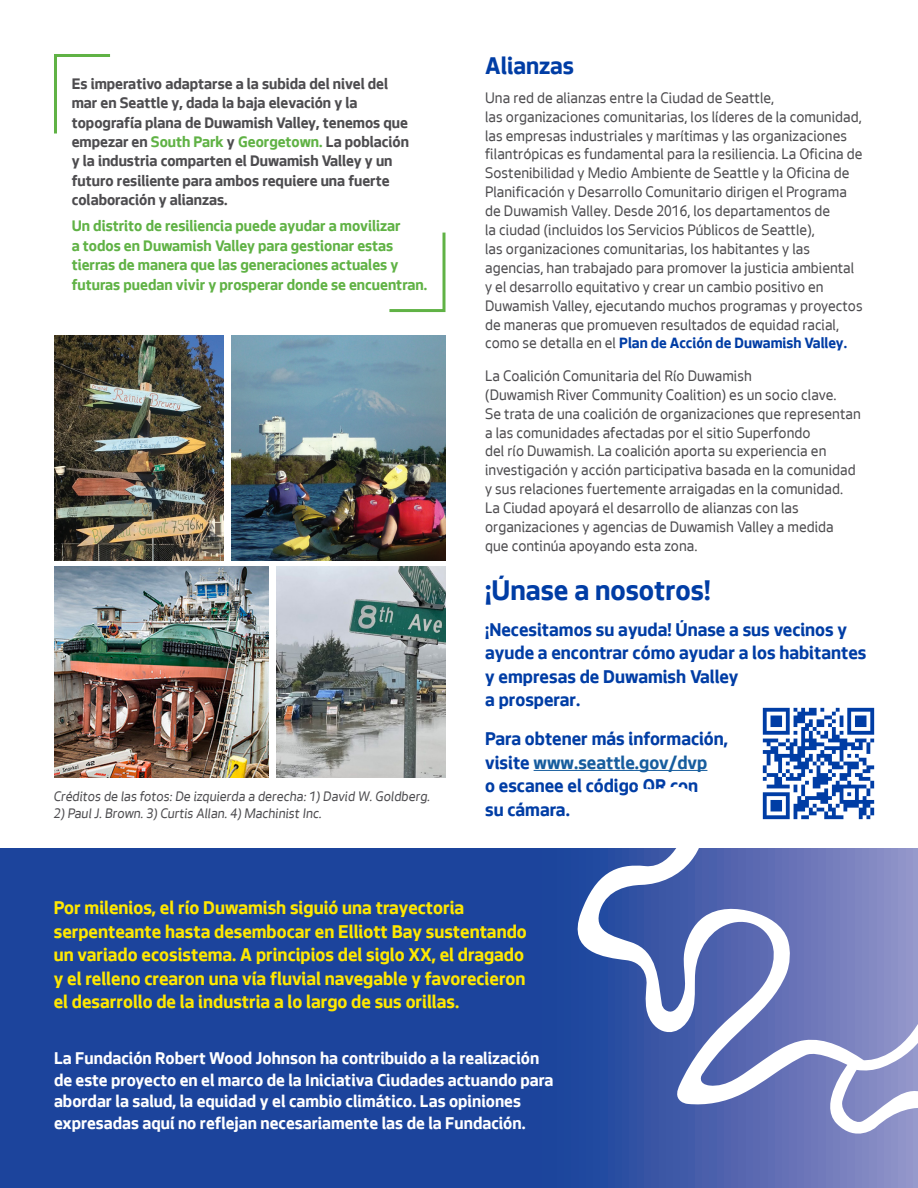
<style>
.page{position:relative;width:918px;height:1188px;background:#fff}
.page>*{position:absolute;margin:0;border:0;box-sizing:border-box;transform-origin:0 0}
.t1{font:700 30px "Seattle Text";color:#003da5}
.t2{font:700 25.5px "Seattle Text";color:#003da5}
.t3{font:700 19.5px/23.4px "Seattle Text";color:#ffe800}
.t4{font:700 19.5px/23.4px "Seattle Text";color:#003da5}
.t5{font:700 18px/21.6px "Seattle Text";color:#fff}
.t6{font:700 16.2px/19.4px "Seattle Text";color:#4d4c4f}
.t7{font:700 16.2px/19.5px "Seattle Text";color:#60b245}
.t8{font:15.75px/18.9px "Seattle Text";color:#4d4c4f}
.t9{font:italic 14.25px "Seattle Text";color:#4d4c4f}
.s1{color:#60b245}
.s2{font-weight:700;color:#003da5}
.s3{color:#175d9e}
</style>
<div class="page">
<div style="left:0;top:848px;width:918px;height:340px;background:#1c449c"></div>
<img style="left:762px;top:707px;width:113px;height:76px">
<img style="left:54px;top:335px;width:169px;height:226px">
<img style="left:276px;top:567px;width:170px;height:211px">
<img style="left:231px;top:335px;width:215px;height:226px">
<img style="left:54px;top:567px;width:214px;height:211px">
<svg style="left:566px;top:783px;width:352px;height:360px"></svg>
<hr style="left:534px;top:770px;width:173px;height:1px;background:#175d9e">
<svg style="left:54px;top:54px;width:57px;height:80px"></svg>
<svg style="left:389px;top:232px;width:57px;height:81px"></svg>
<p class="t6" style="left:72px;top:73px;width:339px">Es imperativo adaptarse a la subida del nivel del mar en Seattle y, dada la baja elevación y la topografía plana de Duwamish Valley, tenemos que empezar en <span class="s1">South Park</span> y <span class="s1">Georgetown.</span> La población y la industria comparten el Duwamish Valley y un futuro resiliente para ambos requiere una fuerte colaboración y alianzas.</p>
<p class="t7" style="left:72px;top:215px;width:357px">Un distrito de resiliencia puede ayudar a movilizar<br>a todos en Duwamish Valley para gestionar estas tierras de manera que las generaciones actuales y futuras puedan vivir y prosperar donde se encuentran.</p>
<p class="t9" style="left:54px;top:787px;width:378px">Créditos de las fotos: De izquierda a derecha: 1) David W. Goldberg.</p>
<p class="t9" style="left:54px;top:804px;width:270px">2) Paul J. Brown. 3) Curtis Allan. 4) Machinist Inc.</p>
<p class="t2" style="left:485px;top:48px;width:90px">Alianzas</p>
<p class="t8" style="left:485px;top:88px;width:379px">Una red de alianzas entre la Ciudad de Seattle,<br>las organizaciones comunitarias, los líderes de la comunidad, las empresas industriales y marítimas y las organizaciones filantrópicas es fundamental para la resiliencia. La Oficina de Sostenibilidad y Medio Ambiente de Seattle y la Oficina de Planificación y Desarrollo Comunitario dirigen el Programa de Duwamish Valley. Desde 2016, los departamentos de<br>la ciudad (incluidos los Servicios Públicos de Seattle),<br>las organizaciones comunitarias, los habitantes y las agencias, han trabajado para promover la justicia ambiental y el desarrollo equitativo y crear un cambio positivo en Duwamish Valley, ejecutando muchos programas y proyectos de maneras que promueven resultados de equidad racial, como se detalla en el <span class="s2">Plan de Acción de Duwamish Valley.</span></p>
<p class="t8" style="left:485px;top:366px;width:377px">La Coalición Comunitaria del Río Duwamish<br>(Duwamish River Community Coalition) es un socio clave.<br>Se trata de una coalición de organizaciones que representan a las comunidades afectadas por el sitio Superfondo<br>del río Duwamish. La coalición aporta su experiencia en investigación y acción participativa basada en la comunidad y sus relaciones fuertemente arraigadas en la comunidad.<br>La Ciudad apoyará el desarrollo de alianzas con las organizaciones y agencias de Duwamish Valley a medida que continúa apoyando esta zona.</p>
<p class="t1" style="left:485px;top:570px;width:227px">¡Únase a nosotros!</p>
<p class="t4" style="left:485px;top:617px;width:383px">¡Necesitamos su ayuda! Únase a sus vecinos y ayude a encontrar cómo ayudar a los habitantes y empresas de Duwamish Valley<br>a prosperar.</p>
<p class="t4" style="left:485px;top:726px;width:244px">Para obtener más información, visite <span class="s3">www.seattle.gov/dvp</span></p>
<p class="t4" style="left:485px;top:773px;width:214px">o escanee el código QR con su cámara.</p>
<p class="t3" style="left:54px;top:895px;width:475px">Por milenios, el río Duwamish siguió una trayectoria serpenteante hasta desembocar en Elliott Bay sustentando un variado ecosistema. A principios del siglo XX, el dragado y el relleno crearon una vía fluvial navegable y favorecieron el desarrollo de la industria a lo largo de sus orillas.</p>
<p class="t5" style="left:54px;top:1046px;width:501px">La Fundación Robert Wood Johnson ha contribuido a la realización de este proyecto en el marco de la Iniciativa Ciudades actuando para abordar la salud, la equidad y el cambio climático. Las opiniones expresadas aquí no reflejan necesariamente las de la Fundación.</p>
</div>
